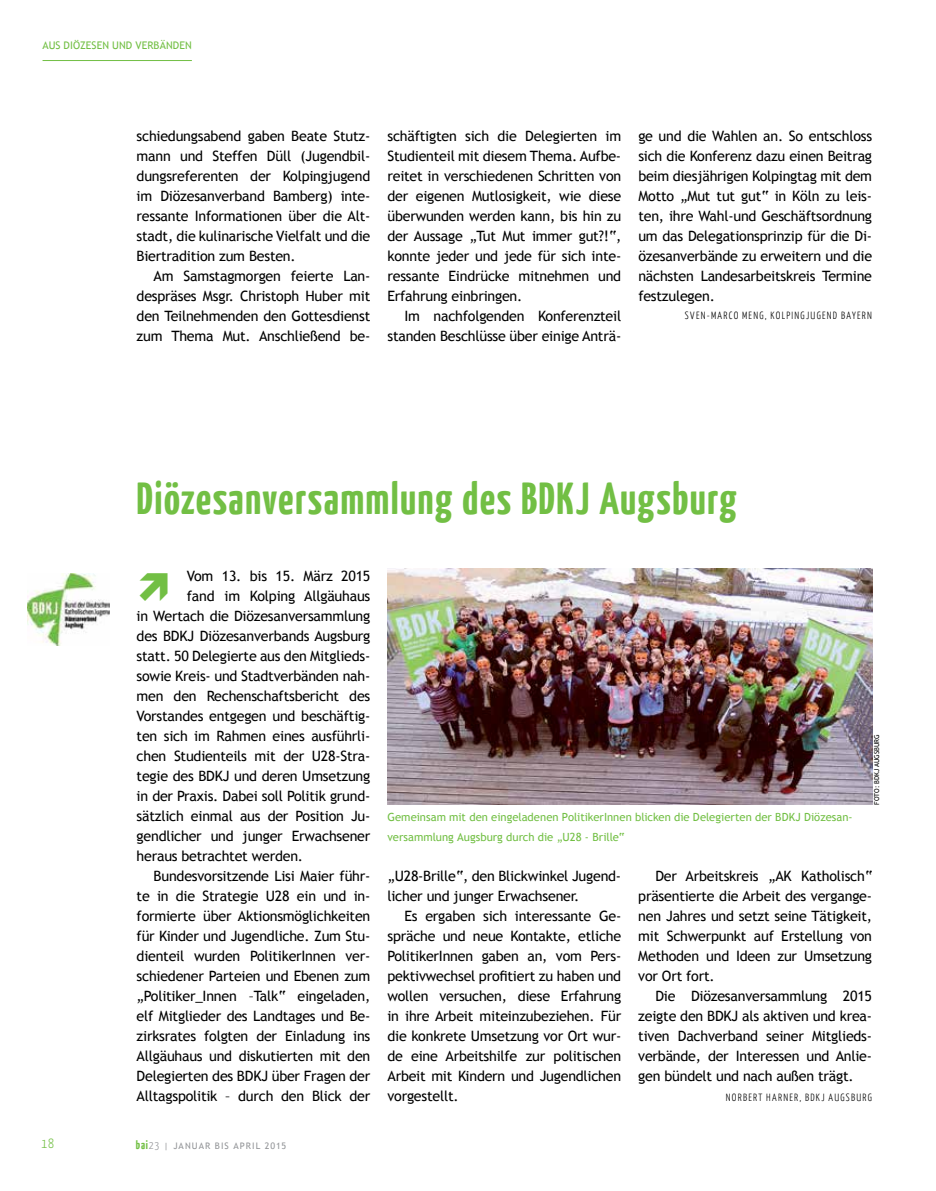
<style>
.page{position:relative;width:936px;height:1191px;background:#fff}
.page>*{position:absolute;margin:0;border:0;box-sizing:border-box;transform-origin:0 0}
.t1{font:700 45px "BDKJ";letter-spacing:.02em;color:#72bf44}
.t2{font:14.25px/20px "Trebuchet MS";letter-spacing:-.015em;color:#000;text-align:justify}
.t3{font:300 13.5px "BDKJ";color:#72bf44}
.t4{font:11.25px/20px "Trebuchet MS";color:#72bf44}
.t5{font:300 10.5px "BDKJ";letter-spacing:.105em;color:#000}
.t6{font:10.5px "Trebuchet MS";letter-spacing:.005em;color:#72bf44}
.t7{font:9px "Trebuchet MS";letter-spacing:.115em;color:#939598}
.t8{font:6.75px "Trebuchet MS";color:#000}
.s1{font-family:"BDKJ";font-weight:700;font-size:12px;color:#72bf44}
.s2{font-family:"BDKJ";font-weight:300;font-size:11.25px}
</style>
<div class="page">
<hr style="left:43px;top:60px;width:149px;height:1px;background:#72bf44">
<img style="left:387px;top:568px;width:485px;height:236px">
<img style="left:27px;top:573px;width:83px;height:72px">
<p class="t6" style="left:43px;top:39px;width:151px">AUS DIÖZESEN UND VERBÄNDEN</p>
<p class="t2" style="left:137px;top:126px;width:235px">schiedungsabend gaben Beate Stutz&shy;mann und Steffen Düll (Jugendbil&shy;dungsreferenten der Kolpingjugend im Diözesanverband Bamberg) inte&shy;ressante Informationen über die Alt&shy;stadt, die kulinarische Vielfalt und die Biertradition zum Besten.</p>
<p class="t2" style="left:137px;top:266px;width:235px;text-indent:17px">Am Samstagmorgen feierte Lan&shy;despräses Msgr. Christoph Huber mit den Teilnehmenden den Gottesdienst zum Thema Mut. Anschließend be-</p>
<p class="t2" style="left:387px;top:126px;width:235px">schäftigten sich die Delegierten im Studienteil mit diesem Thema. Aufbe&shy;reitet in verschiedenen Schritten von der eigenen Mutlosigkeit, wie diese überwunden werden kann, bis hin zu der Aussage „Tut Mut immer gut?!“, konnte jeder und jede für sich inte&shy;ressante Eindrücke mitnehmen und Erfahrung einbringen.</p>
<p class="t2" style="left:387px;top:306px;width:235px;text-align:right">Im nachfolgenden Konferenzteil standen Beschlüsse über einige Anträ-</p>
<p class="t2" style="left:638px;top:126px;width:235px">ge und die Wahlen an. So entschloss sich die Konferenz dazu einen Beitrag beim diesjährigen Kolpingtag mit dem Motto „Mut tut gut“ in Köln zu leis&shy;ten, ihre Wahl-und Geschäftsordnung um das Delegationsprinzip für die Di&shy;özesanverbände zu erweitern und die nächsten Landesarbeitskreis Termine festzulegen.</p>
<p class="t5" style="left:685px;top:309px;width:189px">SVEN-MARCO MENG, KOLPINGJUGEND BAYERN</p>
<h1 class="t1" style="left:137px;top:469px;width:602px">Diözesanversammlung des BDKJ Augsburg</h1>
<p class="t2" style="left:187px;top:566px;width:185px">Vom 13. bis 15. März 2015</p>
<p class="t2" style="left:187px;top:586px;width:185px">fand im Kolping Allgäuhaus</p>
<p class="t2" style="left:137px;top:606px;width:235px">in Wertach die Diözesanversammlung</p>
<p class="t2" style="left:137px;top:626px;width:235px">des BDKJ Diözesanverbands Augsburg</p>
<p class="t2" style="left:137px;top:646px;width:235px">statt. 50 Delegierte aus den Mitglieds-</p>
<p class="t2" style="left:137px;top:666px;width:235px">sowie Kreis- und Stadtverbänden nah-</p>
<p class="t2" style="left:137px;top:686px;width:235px">men den Rechenschaftsbericht des</p>
<p class="t2" style="left:137px;top:706px;width:235px">Vorstandes entgegen und beschäftig-</p>
<p class="t2" style="left:137px;top:726px;width:235px">ten sich im Rahmen eines ausführli-</p>
<p class="t2" style="left:137px;top:746px;width:235px">chen Studienteils mit der U28-Stra-</p>
<p class="t2" style="left:137px;top:766px;width:235px">tegie des BDKJ und deren Umsetzung</p>
<p class="t2" style="left:137px;top:786px;width:235px">in der Praxis. Dabei soll Politik grund-</p>
<p class="t2" style="left:137px;top:806px;width:235px">sätzlich einmal aus der Position Ju-</p>
<p class="t2" style="left:137px;top:826px;width:235px">gendlicher und junger Erwachsener</p>
<p class="t2" style="left:137px;top:846px;width:168px">heraus betrachtet werden.</p>
<p class="t2" style="left:154px;top:866px;width:218px">Bundesvorsitzende Lisi Maier führ-</p>
<p class="t2" style="left:137px;top:886px;width:235px">te in die Strategie U28 ein und in-</p>
<p class="t2" style="left:137px;top:906px;width:235px">formierte über Aktionsmöglichkeiten</p>
<p class="t2" style="left:137px;top:926px;width:235px">für Kinder und Jugendliche. Zum Stu-</p>
<p class="t2" style="left:137px;top:946px;width:235px">dienteil wurden PolitikerInnen ver-</p>
<p class="t2" style="left:137px;top:966px;width:235px">schiedener Parteien und Ebenen zum</p>
<p class="t2" style="left:137px;top:986px;width:235px">„Politiker_Innen –Talk“ eingeladen,</p>
<p class="t2" style="left:137px;top:1006px;width:235px">elf Mitglieder des Landtages und Be-</p>
<p class="t2" style="left:137px;top:1026px;width:235px">zirksrates folgten der Einladung ins</p>
<p class="t2" style="left:137px;top:1046px;width:235px">Allgäuhaus und diskutierten mit den</p>
<p class="t2" style="left:137px;top:1065px;width:235px">Delegierten des BDKJ über Fragen der</p>
<p class="t2" style="left:137px;top:1085px;width:235px">Alltagspolitik – durch den Blick der</p>
<p class="t3" style="left:42px;top:1134px;width:14px">18</p>
<p class="t7" style="left:136px;top:1140px;width:152px"><span class="s1">bai</span><span class="s2">23</span> | JANUAR BIS APRIL 2015</p>
<p class="t4" style="left:387px;top:807px;width:466px">Gemeinsam mit den eingeladenen PolitikerInnen blicken die Delegierten der BDKJ Diözesan&shy;versammlung Augsburg durch die „U28 - Brille“</p>
<p class="t8" style="left:872px;top:804px;width:72px;rotate:-90deg">FOTO: BDKJ AUGSBURG</p>
<p class="t2" style="left:387px;top:866px;width:235px">„U28-Brille“, den Blickwinkel Jugend&shy;licher und junger Erwachsener.</p>
<p class="t2" style="left:387px;top:906px;width:235px;text-indent:17px">Es ergaben sich interessante Ge&shy;spräche und neue Kontakte, etliche PolitikerInnen gaben an, vom Pers&shy;pektivwechsel profitiert zu haben und wollen versuchen, diese Erfahrung in ihre Arbeit miteinzubeziehen. Für die konkrete Umsetzung vor Ort wur&shy;de eine Arbeitshilfe zur politischen Arbeit mit Kindern und Jugendlichen vorgestellt.</p>
<p class="t2" style="left:638px;top:866px;width:235px;text-indent:17px">Der Arbeitskreis „AK Katholisch“ präsentierte die Arbeit des vergange&shy;nen Jahres und setzt seine Tätigkeit, mit Schwerpunkt auf Erstellung von Methoden und Ideen zur Umsetzung vor Ort fort.</p>
<p class="t2" style="left:638px;top:985px;width:235px;text-indent:17px">Die Diözesanversammlung 2015 zeigte den BDKJ als aktiven und krea&shy;tiven Dachverband seiner Mitglieds&shy;verbände, der Interessen und Anlie&shy;gen bündelt und nach außen trägt.</p>
<p class="t5" style="left:725px;top:1090px;width:148px">NORBERT HARNER, BDKJ AUGSBURG</p>
</div>
